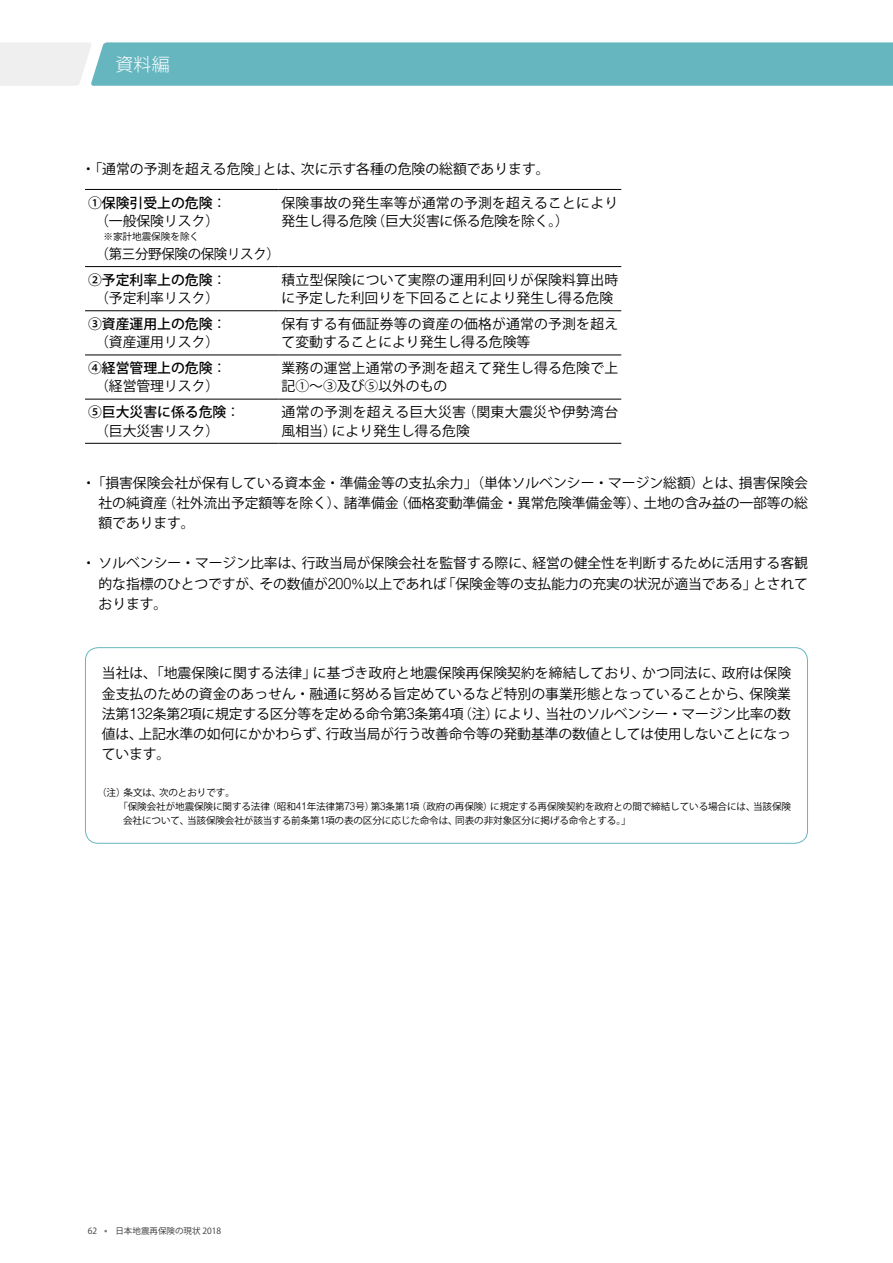
<style>
.page{position:relative;width:893px;height:1263px;background:#fff}
.page>*{position:absolute;margin:0;border:0;box-sizing:border-box;transform-origin:0 0}
.t1{font:300 18px "Koz Go Pro";color:#fff}
.t2{font:13.8px/18.1px "Koz Go Pro";color:#000}
.t3{font:13.8px/18.1px "Koz Go Pro";letter-spacing:.03em;color:#000}
.t4{font:13.8px "Koz Go Pro";letter-spacing:-.02em;color:#000}
.t5{font:9.6px "Koz Go Pro";letter-spacing:-.01em;color:#000}
.t6{font:8.55px "Koz Go Pro";color:#333}
.s1{font-weight:500}
.s2{font-family:"Helvetica";font-weight:300;font-size:15.9px}
.s3{font-family:"Helvetica";font-weight:300;font-size:10.95px}
</style>
<div class="page">
<div style="left:85px;top:647px;width:723px;height:197px;border:1px solid #66b6c0;border-radius:13px"></div>
<hr style="left:85px;top:266px;width:194px;height:1px;background:#000">
<hr style="left:279px;top:266px;width:342px;height:1px;background:#000">
<hr style="left:85px;top:310px;width:194px;height:1px;background:#000">
<hr style="left:279px;top:310px;width:342px;height:1px;background:#000">
<hr style="left:85px;top:355px;width:194px;height:1px;background:#000">
<hr style="left:279px;top:355px;width:342px;height:1px;background:#000">
<hr style="left:85px;top:399px;width:194px;height:1px;background:#000">
<hr style="left:279px;top:399px;width:342px;height:1px;background:#000">
<hr style="left:85px;top:443px;width:194px;height:1px;background:#000">
<hr style="left:279px;top:443px;width:342px;height:1px;background:#000">
<hr style="left:85px;top:189px;width:194px;height:1px;background:#000">
<hr style="left:279px;top:189px;width:342px;height:1px;background:#000">
<svg style="left:0;top:42px;width:893px;height:44px;background:#77bdc6"></svg>
<h1 class="t1" style="left:116px;top:53px;width:55px">資料編</h1>
<p class="t2" style="left:82px;top:160px;width:470px">・「通常の予測を超える危険」とは、次に示す各種の危険の総額であります。</p>
<p class="t2" style="left:88px;top:194px;width:140px"><span class="s1">①保険引受上の危険</span>：　（一般保険リスク）</p>
<p class="t5" style="left:103px;top:230px;width:97px">※家計地震保険を除く</p>
<p class="t4" style="left:88px;top:245px;width:194px">　（第三分野保険の保険リスク）</p>
<p class="t2" style="left:282px;top:194px;width:338px">保険事故の発生率等が通常の予測を超えることにより発生し得る危険（巨大災害に係る危険を除く。）</p>
<p class="t2" style="left:88px;top:271px;width:154px"><span class="s1">②予定利率上の危険</span>：　　（予定利率リスク）</p>
<p class="t2" style="left:282px;top:271px;width:338px">積立型保険について実際の運用利回りが保険料算出時に予定した利回りを下回ることにより発生し得る危険</p>
<p class="t2" style="left:88px;top:315px;width:154px"><span class="s1">③資産運用上の危険</span>：　　（資産運用リスク）</p>
<p class="t2" style="left:282px;top:315px;width:338px">保有する有価証券等の資産の価格が通常の予測を超えて変動することにより発生し得る危険等</p>
<p class="t2" style="left:88px;top:359px;width:154px"><span class="s1">④経営管理上の危険</span>：　　（経営管理リスク）</p>
<p class="t2" style="left:282px;top:359px;width:338px">業務の運営上通常の予測を超えて発生し得る危険で上記①～③及び⑤以外のもの</p>
<p class="t2" style="left:88px;top:404px;width:154px"><span class="s1">⑤巨大災害に係る危険</span>：　（巨大災害リスク）</p>
<p class="t3" style="left:282px;top:404px;width:338px">通常の予測を超える巨大災害（関東大震災や伊勢湾台風相当）により発生し得る危険</p>
<p class="t2" style="left:99px;top:473px;width:711px;line-height:20.2px;text-align:justify;text-indent:-17px">・「損害保険会社が保有している資本金・準備金等の支払余力」（単体ソルベンシー・マージン総額）とは、損害保険会社の純資産（社外流出予定額等を除く）、諸準備金（価格変動準備金・異常危険準備金等）、土地の含み益の一部等の総額であります。</p>
<p class="t2" style="left:99px;top:554px;width:711px;line-height:20.2px;text-align:justify;text-indent:-17px">・ ソルベンシー・マージン比率は、行政当局が保険会社を監督する際に、経営の健全性を判断するために活用する客観的な指標のひとつですが、その数値が<span class="s2">200</span>％以上であれば「保険金等の支払能力の充実の状況が適当である」とされております。</p>
<p class="t2" style="left:102px;top:664px;width:691px;line-height:20.2px;text-align:justify">当社は、「地震保険に関する法律」に基づき政府と地震保険再保険契約を締結しており、かつ同法に、政府は保険金支払のための資金のあっせん・融通に努める旨定めているなど特別の事業形態となっていることから、保険業法第<span class="s2">132</span>条第<span class="s2">2</span>項に規定する区分等を定める命令第<span class="s2">3</span>条第<span class="s2">4</span>項（注）により、当社のソルベンシー・マージン比率の数値は、上記水準の如何にかかわらず、行政当局が行う改善命令等の発動基準の数値としては使用しないことになっています。</p>
<p class="t5" style="left:97px;top:786px;width:139px">（注）条文は、次のとおりです。</p>
<p class="t5" style="left:118px;top:800px;width:674px">「保険会社が地震保険に関する法律（昭和<span class="s3">41</span>年法律第<span class="s3">73</span>号）第<span class="s3">3</span>条第<span class="s3">1</span>項（政府の再保険）に規定する再保険契約を政府との間で締結している場合には、当該保険</p>
<p class="t5" style="left:123px;top:814px;width:509px">会社について、当該保険会社が該当する前条第<span class="s3">1</span>項の表の区分に応じた命令は、同表の非対象区分に掲げる命令とする。」</p>
<p class="t6" style="left:88px;top:1226px;width:11px">62</p>
<p class="t6" style="left:115px;top:1226px;width:107px">日本地震再保険の現状 2018</p>
</div>
